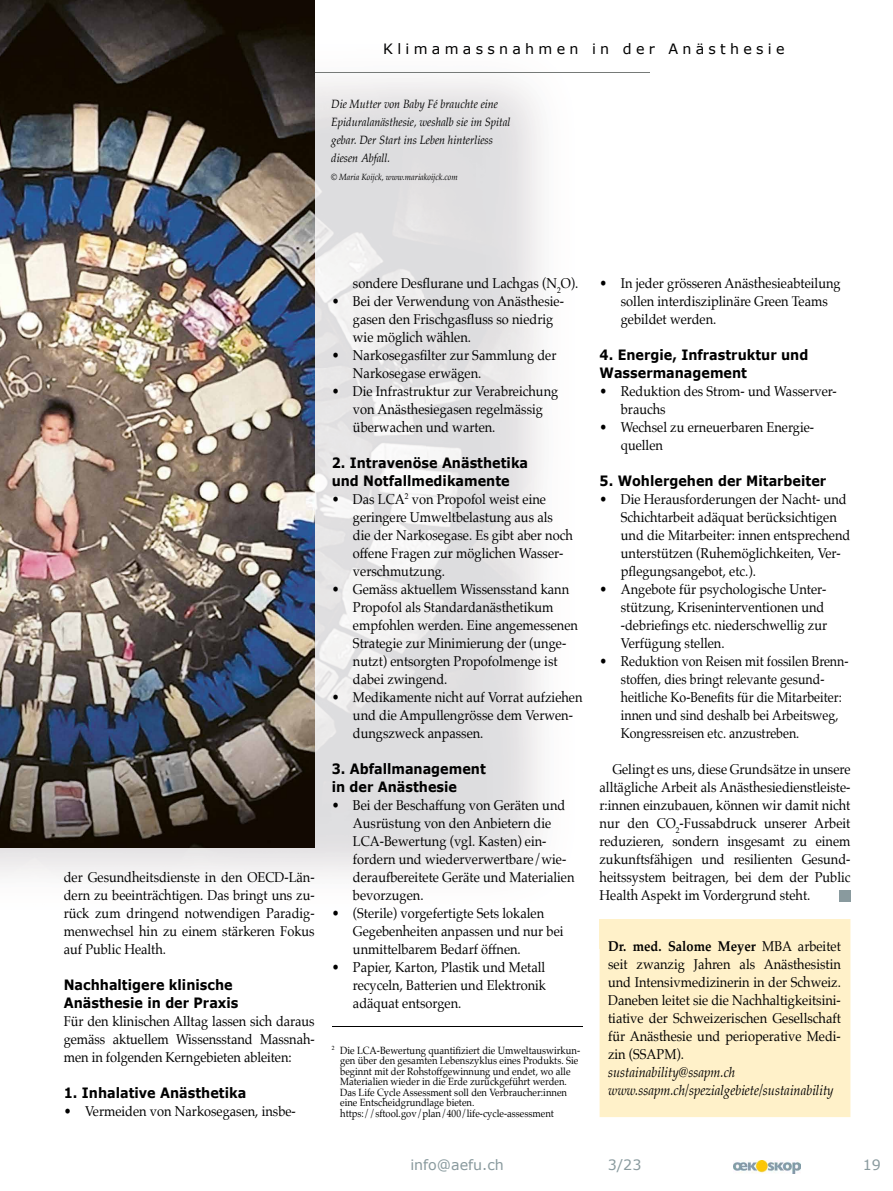
<style>
.page{position:relative;width:893px;height:1191px;background:#fff}
.page>*{position:absolute;margin:0;border:0;box-sizing:border-box;transform-origin:0 0}
.t1{font:14.25px/18px "Palatino";color:#000;scale:.9 1}
.t2{font:700 14.25px/18px "Verdana";color:#000;scale:.9 1}
.t3{font:italic 14.25px/18px "Palatino";color:#000;scale:.9 1}
.t4{font:14.25px "Verdana";letter-spacing:.3em;color:#000}
.t5{font:14.25px "Verdana";color:#899a9e}
.t6{font:italic 12px/18px "Palatino";color:#000;scale:.9 1}
.t7{font:10.5px/10.5px "Palatino";color:#000;scale:.9 1}
.t8{font:italic 9px "Palatino";color:#000;scale:.9 1}
.s1{font-weight:700}
</style>
<div class="page">
<img style="left:733px;top:1160px;width:67px;height:13px">
<img style="left:0;top:78px;width:600px;height:870px">
<div style="left:600px;top:919px;width:250px;height:198px;background:#fff1c9"></div>
<img style="left:600px;top:919px;width:38px;height:29px">
<hr style="left:332px;top:1026px;width:251px;height:1px;background:#000">
<hr style="left:64px;top:72px;width:585px;height:1px;background:#767a78">
<div style="left:839px;top:890px;width:11px;height:11px;background:#899a9e"></div>
<img style="left:0;top:0;width:315px;height:847px">
<p class="t4" style="left:383px;top:40px;width:403px">Klimamassnahmen in der Anästhesie</p>
<p class="t6" style="left:331px;top:95px;width:201px">Die Mutter von Baby Fé brauchte eine Epiduralanästhesie, weshalb sie im Spital gebar. Der Start ins Leben hinterliess diesen Abfall.</p>
<p class="t8" style="left:331px;top:169px;width:142px">© Maria Koijck, www.mariakoijck.com</p>
<p class="t1" style="left:64px;top:868px;width:280px;text-align:justify">der Gesundheitsdienste in den OECD-Län&shy;dern zu beeinträchtigen. Das bringt uns zu&shy;rück zum dringend notwendigen Paradig&shy;menwechsel hin zu einem stärkeren Fokus auf Public Health.</p>
<p class="t2" style="left:64px;top:976px;width:196px">Nachhaltigere klinische<br>Anästhesie in der Praxis</p>
<p class="t1" style="left:64px;top:1012px;width:280px;text-align:justify">Für den klinischen Alltag lassen sich daraus gemäss aktuellem Wissensstand Massnah&shy;men in folgenden Kerngebieten ableiten:</p>
<p class="t2" style="left:64px;top:1083px;width:204px">1. Inhalative Anästhetika</p>
<p class="t1" style="left:64px;top:1102px;width:259px">• Vermeiden von Narkosegasen, insbe-</p>
<p class="t1" style="left:353px;top:274px;width:252px">sondere Desflurane und Lachgas (N<sub>2</sub>O).</p>
<p class="t1" style="left:353px;top:292px;width:236px;text-indent:-21px">• Bei der Verwendung von Anästhesie&shy;gasen den Frischgasfluss so niedrig wie möglich wählen.</p>
<p class="t1" style="left:353px;top:346px;width:228px;text-indent:-21px">• Narkosegasfilter zur Sammlung der<br>Narkosegase erwägen.</p>
<p class="t1" style="left:353px;top:382px;width:230px;text-indent:-21px">• Die Infrastruktur zur Verabreichung von Anästhesiegasen regelmässig überwachen und warten.</p>
<p class="t2" style="left:332px;top:453px;width:220px">2. Intravenöse Anästhetika und Notfallmedikamente</p>
<p class="t1" style="left:353px;top:490px;width:246px;text-indent:-21px">• Das LCA<sup>2</sup> von Propofol weist eine geringere Umweltbelastung aus als die der Narkosegase. Es gibt aber noch offene Fragen zur möglichen Wasser&shy;verschmutzung.</p>
<p class="t1" style="left:353px;top:580px;width:252px;text-indent:-21px">• Gemäss aktuellem Wissensstand kann Propofol als Standardanästhetikum empfohlen werden. Eine angemessenen Strategie zur Minimierung der (unge&shy;nutzt) entsorgten Propofolmenge ist dabei zwingend.</p>
<p class="t1" style="left:353px;top:688px;width:257px;text-indent:-21px">• Medikamente nicht auf Vorrat aufziehen und die Ampullengrösse dem Verwen&shy;dungszweck anpassen.</p>
<p class="t2" style="left:332px;top:759px;width:173px">3. Abfallmanagement in der Anästhesie</p>
<p class="t1" style="left:353px;top:796px;width:248px;text-indent:-21px">• Bei der Beschaffung von Geräten und<br>Ausrüstung von den Anbietern die<br>LCA-Bewertung (vgl. Kasten) ein&shy;fordern und wiederverwertbare/wie&shy;deraufbereitete Geräte und Materialien bevorzugen.</p>
<p class="t1" style="left:353px;top:904px;width:235px;text-indent:-21px">• (Sterile) vorgefertigte Sets lokalen<br>Gegebenheiten anpassen und nur bei unmittelbarem Bedarf öffnen.</p>
<p class="t1" style="left:353px;top:958px;width:216px;text-align:justify;text-indent:-21px">• Papier, Karton, Plastik und Metall recyceln, Batterien und Elektronik adäquat entsorgen.</p>
<p class="t7" style="left:340px;top:1044px;width:268px;text-indent:-9px"><sup>2</sup> Die LCA-Bewertung quantifiziert die Umweltauswirkun&shy;gen über den gesamten Lebenszyklus eines Produkts. Sie beginnt mit der Rohstoffgewinnung und endet, wo alle Materialien wieder in die Erde zurückgeführt werden.<br>Das Life Cycle Assessment soll den Verbraucher:innen eine Entscheidgrundlage bieten. https://sftool.gov/plan/400/life-cycle-assessment</p>
<p class="t1" style="left:621px;top:274px;width:246px;text-indent:-21px">• In jeder grösseren Anästhesieabteilung sollen interdisziplinäre Green Teams gebildet werden.</p>
<p class="t2" style="left:600px;top:345px;width:234px">4. Energie, Infrastruktur und<br>Wassermanagement</p>
<p class="t1" style="left:621px;top:382px;width:242px;text-indent:-21px">• Reduktion des Strom- und Wasserver&shy;brauchs</p>
<p class="t1" style="left:621px;top:418px;width:216px;text-indent:-21px">• Wechsel zu erneuerbaren Energie&shy;quellen</p>
<p class="t2" style="left:600px;top:471px;width:253px">5. Wohlergehen der Mitarbeiter</p>
<p class="t1" style="left:621px;top:490px;width:256px;text-indent:-21px">• Die Herausforderungen der Nacht- und Schichtarbeit adäquat berücksichtigen und die Mitarbeiter: innen entspre chend unterstützen (Ruhemöglichkeiten, Ver&shy;pflegungsangebot, etc.).</p>
<p class="t1" style="left:621px;top:580px;width:231px;text-indent:-21px">• Angebote für psychologische Unter&shy;stützung, Kriseninterventionen und -debriefings etc. niederschwellig zur Verfügung stellen.</p>
<p class="t1" style="left:621px;top:652px;width:254px;text-indent:-21px">• Reduktion von Reisen mit fossilen Brenn&shy;stoffen, dies bringt relevante gesund&shy;heitliche Ko-Benefits für die Mitarbeiter: innen und sind deshalb bei Arbeitsweg, Kongressreisen etc. anzustreben.</p>
<p class="t1" style="left:600px;top:760px;width:280px;text-align:justify;text-indent:13px">Gelingt es uns, diese Grundsätze in unsere alltägliche Arbeit als Anästhesie dienst lei ste&shy;r:innen einzubauen, können wir damit nicht nur den CO<sub>2</sub>-Fussabdruck unserer Arbeit reduzieren, sondern insgesamt zu einem zukunftsfähigen und resilienten Gesund&shy;heitssystem beitragen, bei dem der Public Health Aspekt im Vordergrund steht.</p>
<p class="t1" style="left:608px;top:937px;width:260px;text-align:justify"><span class="s1">Dr. med. Salome Meyer</span> MBA arbeitet seit zwanzig Jahren als Anästhesistin und Intensivmedizinerin in der Schweiz.<br>Daneben leitet sie die Nachhaltigkeitsini&shy;tiative der Schweizerischen Gesellschaft für Anästhesie und perioperative Medi&shy;zin (SSAPM).</p>
<p class="t3" style="left:608px;top:1063px;width:252px">sustainability@ssapm.ch www.ssapm.ch/spezialgebiete/sustainability</p>
<p class="t5" style="left:410px;top:1156px;width:95px">info@aefu.ch</p>
<p class="t5" style="left:608px;top:1156px;width:35px">3/23</p>
<p class="t5" style="left:863px;top:1156px;width:20px">19</p>
</div>
